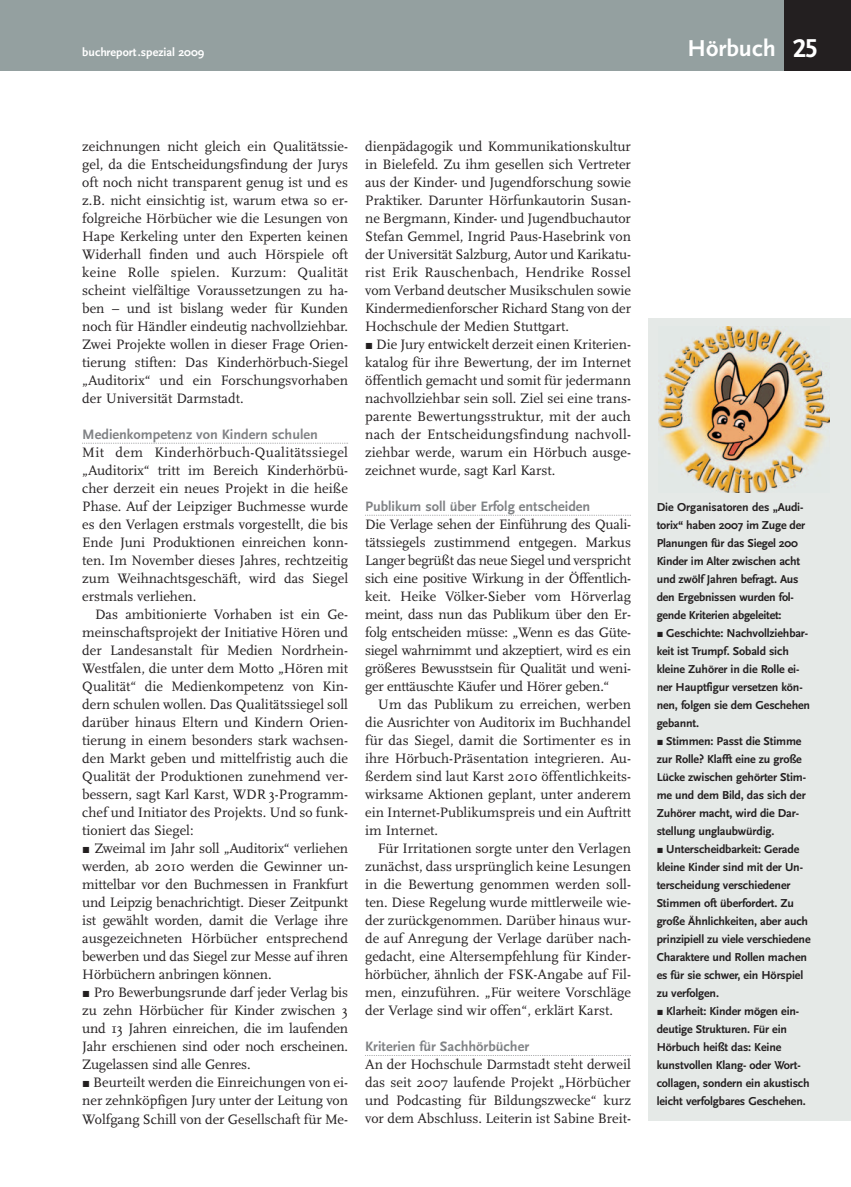
<style>
.page{position:relative;width:851px;height:1187px;background:#fff}
.page>*{position:absolute;margin:0;border:0;box-sizing:border-box;transform-origin:0 0}
.t1{font:700 24px "Scala Sans";color:#fff}
.t2{font:14.25px/18px "Scala";color:#231f20;text-align:justify}
.t3{font:700 14.25px "Scala Sans";color:#808285}
.t4{font:700 12px/18px "Scala Sans";letter-spacing:-.01em;color:#231f20}
.t5{font:700 12px "Scala Sans";color:#fff}
.s1{font-family:"Scala Sans LF";font-size:27px}
.s2{font-family:"European Pi Three"}
.s3{font-family:"European Pi Three";font-weight:400}
</style>
<div class="page">
<div style="left:648px;top:318px;width:202px;height:802px;background:#e5e9e7"></div>
<div style="left:10px;top:0;width:828px;height:71px;background:#94a0a0"></div>
<div style="left:784px;top:0;width:66px;height:71px;background:#231f20"></div>
<svg style="left:82px;top:442px;width:266px;height:1px"></svg>
<svg style="left:365px;top:514px;width:266px;height:1px"></svg>
<div style="left:0;top:0;width:13px;height:71px;background:#94a0a0"></div>
<img style="left:658px;top:326px;width:171px;height:166px">
<p class="t5" style="left:82px;top:47px;width:124px">buchreport.spezial 2009</p>
<h1 class="t1" style="left:687px;top:38px;width:132px">Hörbuch <span class="s1">25</span></h1>
<p class="t2" style="left:82px;top:138px;width:267px">zeichnungen nicht gleich ein Qualitätssie&shy;gel, da die Entscheidungsfindung der Jurys oft noch nicht transparent genug ist und es z.B. nicht einsichtig ist, warum etwa so er&shy;folgreiche Hörbücher wie die Lesungen von Hape Kerkeling unter den Experten keinen Widerhall finden und auch Hörspiele oft keine Rolle spielen. Kurzum: Qualität scheint vielfältige Voraussetzungen zu ha&shy;ben – und ist bislang weder für Kunden noch für Händler eindeutig nachvollziehbar.<br>Zwei Projekte wollen in dieser Frage Orien&shy;tierung stiften: Das Kinderhörbuch-Siegel „Auditorix“ und ein Forschungsvorhaben der Universität Darmstadt.</p>
<p class="t3" style="left:82px;top:428px;width:237px">Medienkompetenz von Kindern schulen</p>
<p class="t2" style="left:82px;top:444px;width:267px">Mit dem Kinderhörbuch-Qualitätssiegel „Auditorix“ tritt im Bereich Kinderhörbü&shy;cher derzeit ein neues Projekt in die heiße Phase. Auf der Leipziger Buchmesse wurde es den Verlagen erstmals vorgestellt, die bis Ende Juni Produktionen einreichen konn&shy;ten. Im November dieses Jahres, rechtzeitig zum Weihnachtsgeschäft, wird das Siegel erstmals verliehen.</p>
<p class="t2" style="left:82px;top:606px;width:267px;text-indent:13px">Das ambitionierte Vorhaben ist ein Ge&shy;meinschaftsprojekt der Initiative Hören und der Landesanstalt für Medien Nordrhein-Westfalen, die unter dem Motto „Hören mit Qualität“ die Medienkompetenz von Kin&shy;dern schulen wollen. Das Qualitätssiegel soll darüber hinaus Eltern und Kindern Orien&shy;tierung in einem besonders stark wachsen&shy;den Markt geben und mittelfristig auch die Qualität der Produktionen zunehmend ver&shy;bessern, sagt Karl Karst, WDR 3-Programm&shy;chef und Initiator des Projekts. Und so funk&shy;tioniert das Siegel:</p>
<p class="t2" style="left:82px;top:840px;width:267px"><span class="s2">-</span> Zweimal im Jahr soll „Auditorix“ verliehen werden, ab 2010 werden die Gewinner un&shy;mittelbar vor den Buchmessen in Frankfurt und Leipzig benachrichtigt. Dieser Zeitpunkt ist gewählt worden, damit die Verlage ihre ausgezeichneten Hörbücher entsprechend bewerben und das Siegel zur Messe auf ihren Hörbüchern anbringen können.</p>
<p class="t2" style="left:82px;top:984px;width:267px"><span class="s2">-</span> Pro Bewerbungsrunde darf jeder Verlag bis zu zehn Hörbücher für Kinder zwischen 3 und 13 Jahren einreichen, die im laufenden Jahr erschienen sind oder noch erscheinen.<br>Zugelassen sind alle Genres.</p>
<p class="t2" style="left:82px;top:1074px;width:267px"><span class="s2">-</span> Beurteilt werden die Einreichungen von ei&shy;ner zehnköpfigen Jury unter der Leitung von Wolfgang Schill von der Gesellschaft für Me-</p>
<p class="t2" style="left:365px;top:138px;width:267px">dienpädagogik und Kommunikationskultur in Bielefeld. Zu ihm gesellen sich Vertreter aus der Kinder- und Jugendforschung sowie Praktiker. Darunter Hörfunkautorin Susan&shy;ne Bergmann, Kinder- und Jugendbuchautor Stefan Gemmel, Ingrid Paus-Hasebrink von der Universität Salzburg, Autor und Karikatu&shy;rist Erik Rauschenbach, Hendrike Rossel vom Verband deutscher Musikschulen sowie Kindermedienforscher Richard Stang von der Hochschule der Medien Stuttgart.</p>
<p class="t2" style="left:365px;top:336px;width:267px"><span class="s2">-</span> Die Jury entwickelt derzeit einen Kriterien&shy;katalog für ihre Bewertung, der im Internet öffentlich gemacht und somit für jedermann nachvollziehbar sein soll. Ziel sei eine trans&shy;parente Bewertungsstruktur, mit der auch nach der Entscheidungsfindung nachvoll&shy;ziehbar werde, warum ein Hörbuch ausge&shy;zeichnet wurde, sagt Karl Karst.</p>
<p class="t3" style="left:365px;top:500px;width:227px">Publikum soll über Erfolg entscheiden</p>
<p class="t2" style="left:365px;top:516px;width:267px">Die Verlage sehen der Einführung des Quali&shy;tätssiegels zustimmend entgegen. Markus Langer begrüßt das neue Siegel und verspricht sich eine positive Wirkung in der Öffentlich&shy;keit. Heike Völker-Sieber vom Hörverlag meint, dass nun das Publikum über den Er&shy;folg entscheiden müsse: „Wenn es das Güte&shy;siegel wahrnimmt und akzeptiert, wird es ein größeres Bewusstsein für Qualität und weni&shy;ger enttäuschte Käufer und Hörer geben.“</p>
<p class="t2" style="left:365px;top:696px;width:267px;text-indent:13px">Um das Publikum zu erreichen, werben die Ausrichter von Auditorix im Buchhandel für das Siegel, damit die Sortimenter es in ihre Hörbuch-Präsentation integrieren. Au&shy;ßerdem sind laut Karst 2010 öffentlichkeits&shy;wirksame Aktionen geplant, unter anderem ein Internet-Publikumspreis und ein Auftritt im Internet.</p>
<p class="t2" style="left:365px;top:840px;width:267px;text-indent:13px">Für Irritationen sorgte unter den Verlagen zunächst, dass ursprünglich keine Lesungen in die Bewertung genommen werden soll&shy;ten. Diese Regelung wurde mittlerweile wie&shy;der zurückgenommen. Darüber hinaus wur&shy;de auf Anregung der Verlage darüber nach&shy;gedacht, eine Altersempfehlung für Kinder&shy;hörbücher, ähnlich der FSK-Angabe auf Fil&shy;men, einzuführen. „Für weitere Vorschläge der Verlage sind wir offen“, erklärt Karst.</p>
<p class="t3" style="left:365px;top:1040px;width:165px">Kriterien für Sachhörbücher</p>
<p class="t2" style="left:365px;top:1056px;width:267px">An der Hochschule Darmstadt steht derweil das seit 2007 laufende Projekt „Hörbücher und Podcasting für Bildungszwecke“ kurz vor dem Abschluss. Leiterin ist Sabine Breit-</p>
<p class="t4" style="left:656px;top:499px;width:150px">Die Organisatoren des „Audi&shy;torix“ haben 2007 im Zuge der<br>Planungen für das Siegel 200<br>Kinder im Alter zwischen acht und zwölf Jahren befragt. Aus den Ergebnissen wurden fol&shy;gende Kriterien abgeleitet:</p>
<p class="t4" style="left:656px;top:625px;width:155px"><span class="s3">-</span> Geschichte: Nachvollziehbar&shy;keit ist Trumpf. Sobald sich kleine Zuhörer in die Rolle ei&shy;ner Hauptfigur versetzen kön&shy;nen, folgen sie dem Geschehen gebannt.</p>
<p class="t4" style="left:656px;top:733px;width:151px"><span class="s3">-</span> Stimmen: Passt die Stimme zur Rolle? Klafft eine zu große<br>Lücke zwischen gehörter Stim&shy;me und dem Bild, das sich der<br>Zuhörer macht, wird die Dar&shy;stellung unglaubwürdig.</p>
<p class="t4" style="left:656px;top:841px;width:155px"><span class="s3">-</span> Unterscheidbarkeit: Gerade kleine Kinder sind mit der Un&shy;terscheidung verschiedener<br>Stimmen oft überfordert. Zu große Ähnlichkeiten, aber auch prinzipiell zu viele verschiedene<br>Charaktere und Rollen machen es für sie schwer, ein Hörspiel zu verfolgen.</p>
<p class="t4" style="left:656px;top:1003px;width:154px"><span class="s3">-</span> Klarheit: Kinder mögen ein&shy;deutige Strukturen. Für ein<br>Hörbuch heißt das: Keine kunstvollen Klang- oder Wort&shy;collagen, sondern ein akustisch leicht verfolgbares Geschehen.</p>
</div>
